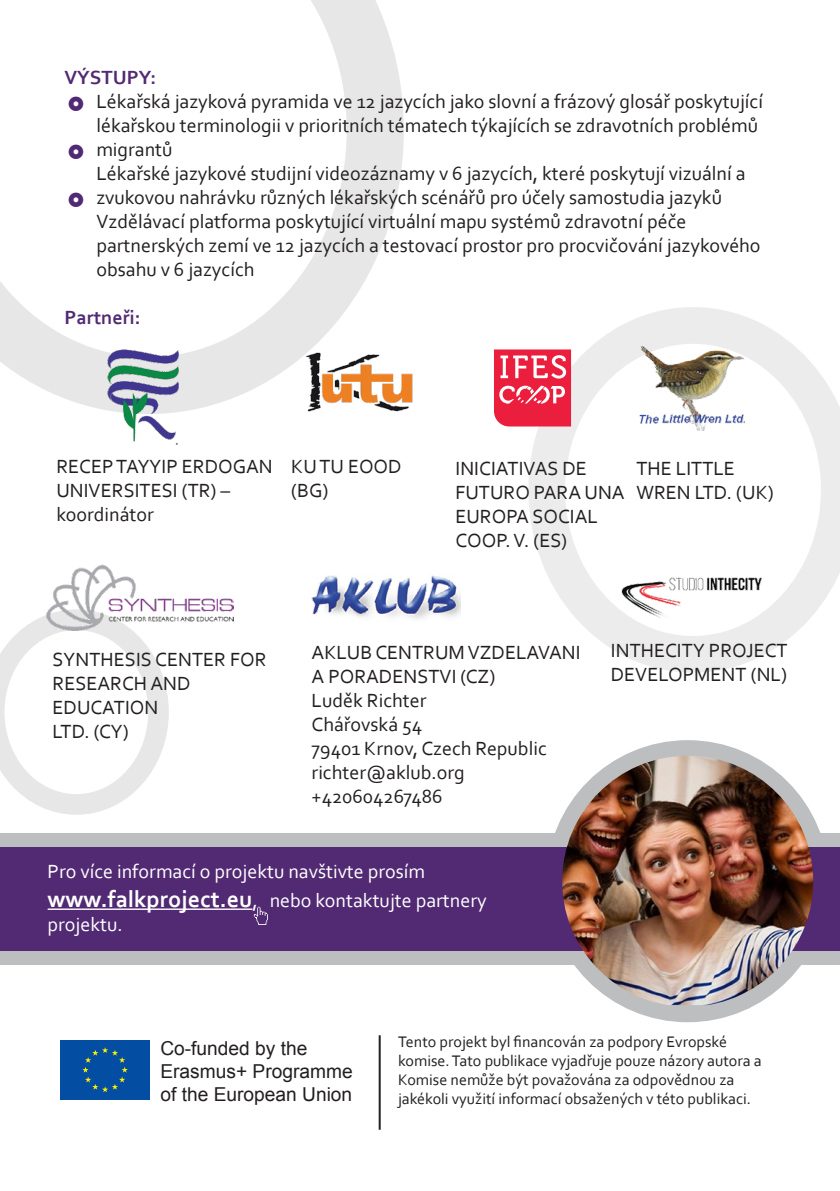
<style>
.page{position:relative;width:840px;height:1191px;background:#fff}
.page>*{position:absolute;margin:0;border:0;box-sizing:border-box;transform-origin:0 0}
.t1{font:20px/24px "Corbel";color:#231f20}
.t2{font:20px/28.8px "Corbel";color:#fff}
.t3{font:700 20px "Corbel";color:#512a73}
.t4{font:19.2px/23px "Arial";color:#231f20}
.t5{font:16px/19.2px "Corbel";color:#231f20}
.s1{font-weight:700;font-size:24px}
</style>
<div class="page">
<div style="left:546px;top:740px;width:282px;height:282px;background:#bcbec0;border-radius:50%"></div>
<div style="left:0;top:833px;width:839px;height:132px;background:#bcbec0"></div>
<div style="left:0;top:847px;width:839px;height:103px;background:#512a73"></div>
<svg style="left:0;top:0;width:403px;height:412px"></svg>
<svg style="left:528px;top:307px;width:311px;height:366px"></svg>
<svg style="left:0;top:615px;width:169px;height:199px"></svg>
<div style="left:60px;top:1040px;width:90px;height:59px;background:#034ea2"></div>
<svg style="left:82px;top:1047px;width:46px;height:45px"></svg>
<hr style="left:378px;top:1035px;width:2px;height:94px;background:#231f20">
<img style="left:305px;top:352px;width:108px;height:59px">
<img style="left:46px;top:564px;width:187px;height:69px">
<svg style="left:494px;top:349px;width:76px;height:77px;background:#ef4660"></svg>
<hr style="left:48px;top:908px;width:204px;height:2px;background:#fff">
<img style="left:562px;top:755px;width:250px;height:250px">
<img style="left:311px;top:575px;width:149px;height:44px">
<img style="left:99px;top:348px;width:91px;height:97px">
<img style="left:635px;top:346px;width:113px;height:84px">
<img style="left:604px;top:561px;width:175px;height:70px">
<svg style="left:254px;top:906px;width:14px;height:19px"></svg>
<svg style="left:69px;top:96px;width:14px;height:15px"></svg>
<svg style="left:69px;top:144px;width:14px;height:15px"></svg>
<svg style="left:69px;top:192px;width:14px;height:15px"></svg>
<p class="t3" style="left:64px;top:65px;width:93px">VÝSTUPY:</p>
<p class="t1" style="left:96px;top:89px;width:667px">Lékařská jazyková pyramida ve 12 jazycích jako slovní a frázový glosář poskytující lékařskou terminologii v prioritních tématech týkajících se zdravotních problémů migrantů<br>Lékařské jazykové studijní videozáznamy v 6 jazycích, které poskytují vizuální a zvukovou nahrávku různých lékařských scénářů pro účely samostudia jazyků Vzdělávací platforma poskytující virtuální mapu systémů zdravotní péče partnerských zemí ve 12 jazycích a testovací prostor pro procvičování jazykového obsahu v 6 jazycích</p>
<p class="t3" style="left:64px;top:305px;width:78px">Partneři:</p>
<p class="t1" style="left:56px;top:454px;width:218px">RECEP TAYYIP ERDOGAN<br>UNIVERSITESI (TR) – koordinátor</p>
<p class="t1" style="left:291px;top:454px;width:112px">KU TU EOOD (BG)</p>
<p class="t1" style="left:455px;top:456px;width:171px">INICIATIVAS DE<br>FUTURO PARA UNA<br>EUROPA SOCIAL<br>COOP. V. (ES)</p>
<p class="t1" style="left:636px;top:456px;width:139px">THE LITTLE<br>WREN LTD. (UK)</p>
<p class="t1" style="left:53px;top:646px;width:215px">SYNTHESIS CENTER FOR<br>RESEARCH AND<br>EDUCATION<br>LTD. (CY)</p>
<p class="t1" style="left:610px;top:638px;width:178px">INTHECITY PROJECT<br>DEVELOPMENT (NL)</p>
<p class="t1" style="left:311px;top:640px;width:270px">AKLUB CENTRUM VZDELAVANI<br>A PORADENSTVI (CZ)<br>Luděk Richter<br>Chářovská 54<br>79401 Krnov, Czech Republic richter@aklub.org +420604267486</p>
<p class="t2" style="left:48px;top:856px;width:440px">Pro více informací o projektu navštivte prosím <span class="s1">www.falkproject.eu</span>, nebo kontaktujte partnery</p>
<p class="t2" style="left:48px;top:909px;width:77px">projektu.</p>
<p class="t4" style="left:160px;top:1036px;width:194px">Co-funded by the<br>Erasmus+ Programme of the European Union</p>
<p class="t5" style="left:398px;top:1031px;width:365px">Tento projekt byl financován za podpory Evropské komise. Tato publikace vyjadřuje pouze názory autora a Komise nemůže být považována za odpovědnou za jakékoli využití informací obsažených v této publikaci.</p>
</div>
